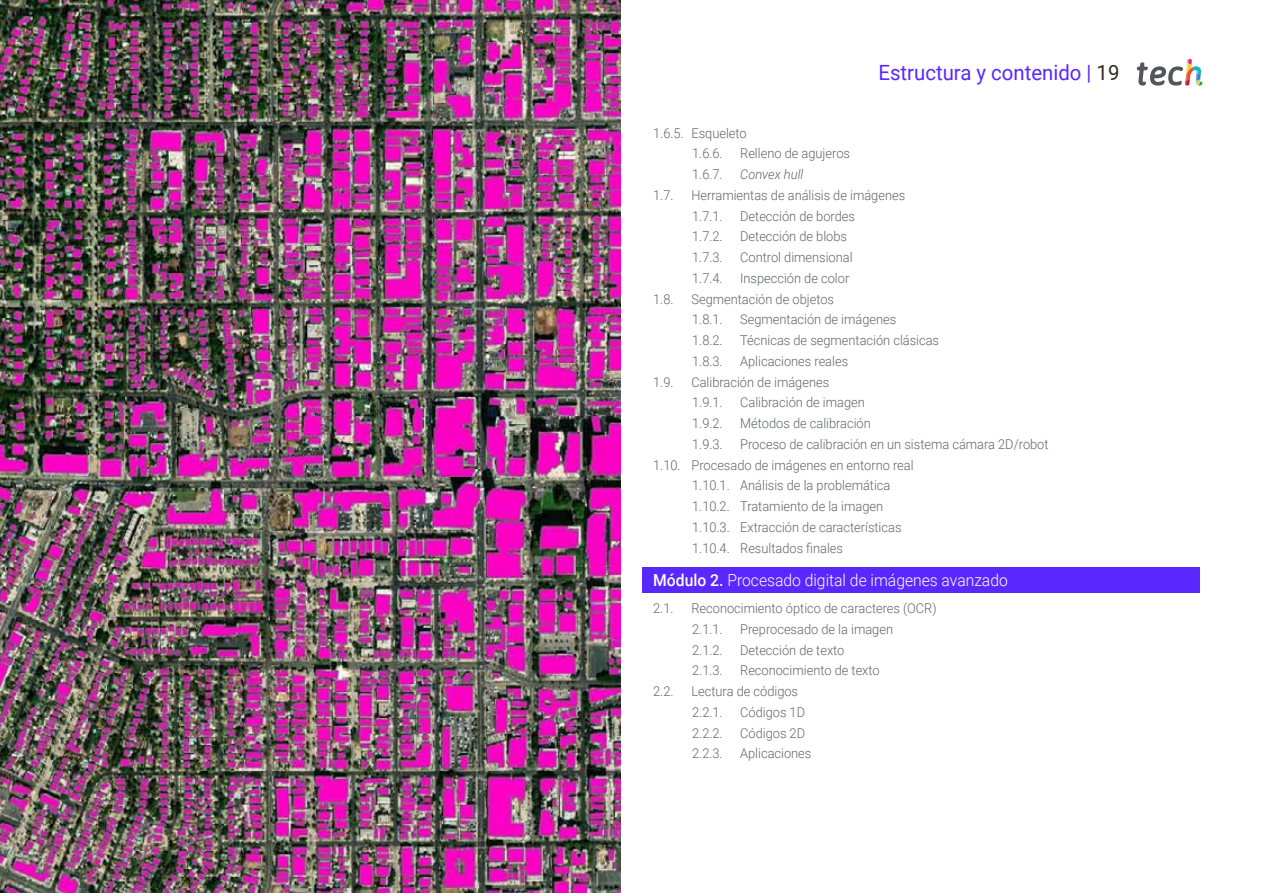
<style>
.page{position:relative;width:1263px;height:893px;background:#fff}
.page>*{position:absolute;margin:0;border:0;box-sizing:border-box;transform-origin:0 0}
.t1{font:21px "Roboto";color:#5927ff}
.t2{font:300 16.5px "Roboto";color:#fff;scale:.95 1}
.t3{font:300 13.5px/20.7px "Roboto";color:#61646a;scale:.95 1}
.t4{font:italic 300 13.5px "Roboto";color:#61646a;scale:.95 1}
.s1{color:#312e20}
.s2{font-weight:500}
</style>
<div class="page">
<img style="left:0;top:0;width:621px;height:893px">
<div style="left:642px;top:567px;width:557px;height:25px;background:#5927ff"></div>
<svg style="left:1137px;top:59px;width:65px;height:27px"></svg>
<p class="t3" style="left:692px;top:122px;width:59px;text-indent:-39px">1.6.5. Esqueleto<br>1.6.6.</p>
<p class="t3" style="left:740px;top:143px;width:117px">Relleno de agujeros</p>
<p class="t3" style="left:692px;top:164px;width:34px">1.6.7.</p>
<p class="t4" style="left:740px;top:165px;width:68px">Convex hull</p>
<h1 class="t1" style="left:878px;top:57px;width:242px">Estructura y contenido | <span class="s1">19</span></h1>
<p class="t3" style="left:653px;top:184px;width:23px">1.7.</p>
<p class="t3" style="left:691px;top:184px;width:226px">Herramientas de análisis de imágenes<br>1.7.1.</p>
<p class="t3" style="left:740px;top:205px;width:122px">Detección de bordes</p>
<p class="t3" style="left:692px;top:226px;width:34px">1.7.2.</p>
<p class="t3" style="left:740px;top:226px;width:114px">Detección de blobs</p>
<p class="t3" style="left:692px;top:247px;width:34px">1.7.3.</p>
<p class="t3" style="left:740px;top:247px;width:120px">Control dimensional</p>
<p class="t3" style="left:692px;top:267px;width:34px">1.7.4.</p>
<p class="t3" style="left:740px;top:267px;width:116px">Inspección de color</p>
<p class="t3" style="left:653px;top:288px;width:23px">1.8.</p>
<p class="t3" style="left:691px;top:288px;width:152px">Segmentación de objetos<br>1.8.1.</p>
<p class="t3" style="left:740px;top:309px;width:166px">Segmentación de imágenes</p>
<p class="t3" style="left:692px;top:330px;width:34px">1.8.2.</p>
<p class="t3" style="left:740px;top:330px;width:211px">Técnicas de segmentación clásicas</p>
<p class="t3" style="left:692px;top:350px;width:34px">1.8.3.</p>
<p class="t3" style="left:740px;top:350px;width:115px">Aplicaciones reales</p>
<p class="t3" style="left:653px;top:371px;width:23px">1.9.</p>
<p class="t3" style="left:691px;top:371px;width:146px">Calibración de imágenes<br>1.9.1.</p>
<p class="t3" style="left:740px;top:392px;width:133px">Calibración de imagen</p>
<p class="t3" style="left:692px;top:413px;width:34px">1.9.2.</p>
<p class="t3" style="left:740px;top:413px;width:139px">Métodos de calibración</p>
<p class="t3" style="left:692px;top:433px;width:34px">1.9.3.</p>
<p class="t3" style="left:740px;top:433px;width:326px">Proceso de calibración en un sistema cámara 2D/robot</p>
<p class="t3" style="left:653px;top:454px;width:276px">1.10. Procesado de imágenes en entorno real</p>
<p class="t3" style="left:692px;top:475px;width:210px">1.10.1. Análisis de la problemática</p>
<p class="t3" style="left:692px;top:496px;width:203px">1.10.2. Tratamiento de la imagen</p>
<p class="t3" style="left:692px;top:516px;width:222px">1.10.3. Extracción de características</p>
<p class="t3" style="left:692px;top:537px;width:160px">1.10.4. Resultados finales</p>
<p class="t2" style="left:653px;top:568px;width:375px"><span class="s2">Módulo 2.</span> Procesado digital de imágenes avanzado</p>
<p class="t3" style="left:653px;top:597px;width:23px">2.1.</p>
<p class="t3" style="left:691px;top:597px;width:260px">Reconocimiento óptico de caracteres (OCR)<br>2.1.1.</p>
<p class="t3" style="left:740px;top:618px;width:162px">Preprocesado de la imagen</p>
<p class="t3" style="left:692px;top:639px;width:34px">2.1.2.</p>
<p class="t3" style="left:740px;top:639px;width:111px">Detección de texto</p>
<p class="t3" style="left:692px;top:660px;width:34px">2.1.3.</p>
<p class="t3" style="left:740px;top:660px;width:148px">Reconocimiento de texto</p>
<p class="t3" style="left:653px;top:680px;width:23px">2.2.</p>
<p class="t3" style="left:691px;top:680px;width:114px">Lectura de códigos<br>2.2.1.</p>
<p class="t3" style="left:740px;top:701px;width:70px">Códigos 1D</p>
<p class="t3" style="left:692px;top:722px;width:34px">2.2.2.</p>
<p class="t3" style="left:740px;top:722px;width:70px">Códigos 2D</p>
<p class="t3" style="left:692px;top:743px;width:34px">2.2.3.</p>
<p class="t3" style="left:740px;top:743px;width:76px">Aplicaciones</p>
</div>
